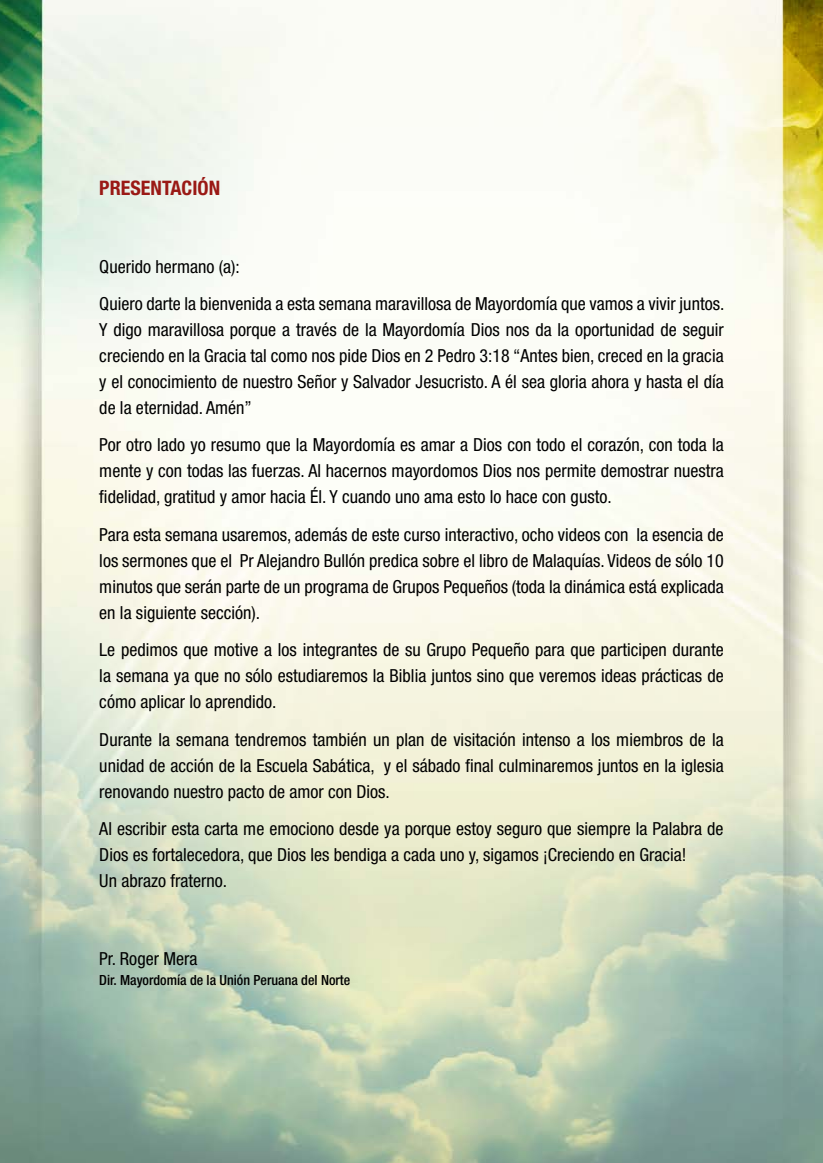
<style>
.page{position:relative;width:823px;height:1163px;background:#fff}
.page>*{position:absolute;margin:0;border:0;box-sizing:border-box;transform-origin:0 0}
.t1{font:700 condensed 20px "Helvetica Neue LT Std";color:#9a1915}
.t2{font:condensed 18px/26px "Helvetica Neue LT Std";color:#000;text-align:justify}
.t3{font:500 condensed 14px "Helvetica Neue LT Std";color:#000}
</style>
<div class="page">
<img style="left:0;top:0;width:822px;height:1162px">
<p class="t1" style="left:99px;top:175px;width:122px">PRESENTACIÓN</p>
<p class="t2" style="left:99px;top:247px;width:626px;line-height:37.4px">Querido hermano (a):<br>Quiero darte la bienvenida a esta semana maravillosa de Mayordomía que vamos a vivir juntos.</p>
<p class="t2" style="left:99px;top:316px;width:625px">Y digo maravillosa porque a través de la Mayordomía Dios nos da la oportunidad de seguir creciendo en la Gracia tal como nos pide Dios en 2 Pedro 3:18 “Antes bien, creced en la gracia y el conocimiento de nuestro Señor y Salvador Jesucristo. A él sea gloria ahora y hasta el día de la eternidad. Amén”</p>
<p class="t2" style="left:99px;top:432px;width:625px">Por otro lado yo resumo que la Mayordomía es amar a Dios con todo el corazón, con toda la mente y con todas las fuerzas. Al hacernos mayordomos Dios nos permite demostrar nuestra fidelidad, gratitud y amor hacia Él. Y cuando uno ama esto lo hace con gusto.</p>
<p class="t2" style="left:99px;top:521px;width:625px">Para esta semana usaremos, además de este curso interactivo, ocho videos con la esencia de los sermones que el Pr Alejandro Bullón predica sobre el libro de Malaquías. Videos de sólo 10 minutos que serán parte de un programa de Grupos Pequeños (toda la dinámica está explicada en la siguiente sección).</p>
<p class="t2" style="left:99px;top:636px;width:625px">Le pedimos que motive a los integrantes de su Grupo Pequeño para que participen durante la semana ya que no sólo estudiaremos la Biblia juntos sino que veremos ideas prácticas de cómo aplicar lo aprendido.</p>
<p class="t2" style="left:99px;top:726px;width:625px">Durante la semana tendremos también un plan de visitación intenso a los miembros de la unidad de acción de la Escuela Sabática, y el sábado final culminaremos juntos en la iglesia renovando nuestro pacto de amor con Dios.</p>
<p class="t2" style="left:99px;top:815px;width:625px;text-align:left">Al escribir esta carta me emociono desde ya porque estoy seguro que siempre la Palabra de<br>Dios es fortalecedora, que Dios les bendiga a cada uno y, sigamos ¡Creciendo en Gracia!<br>Un abrazo fraterno.</p>
<p class="t2" style="left:99px;top:945px;width:99px">Pr. Roger Mera</p>
<p class="t3" style="left:99px;top:971px;width:252px">Dir. Mayordomía de la Unión Peruana del Norte</p>
</div>
